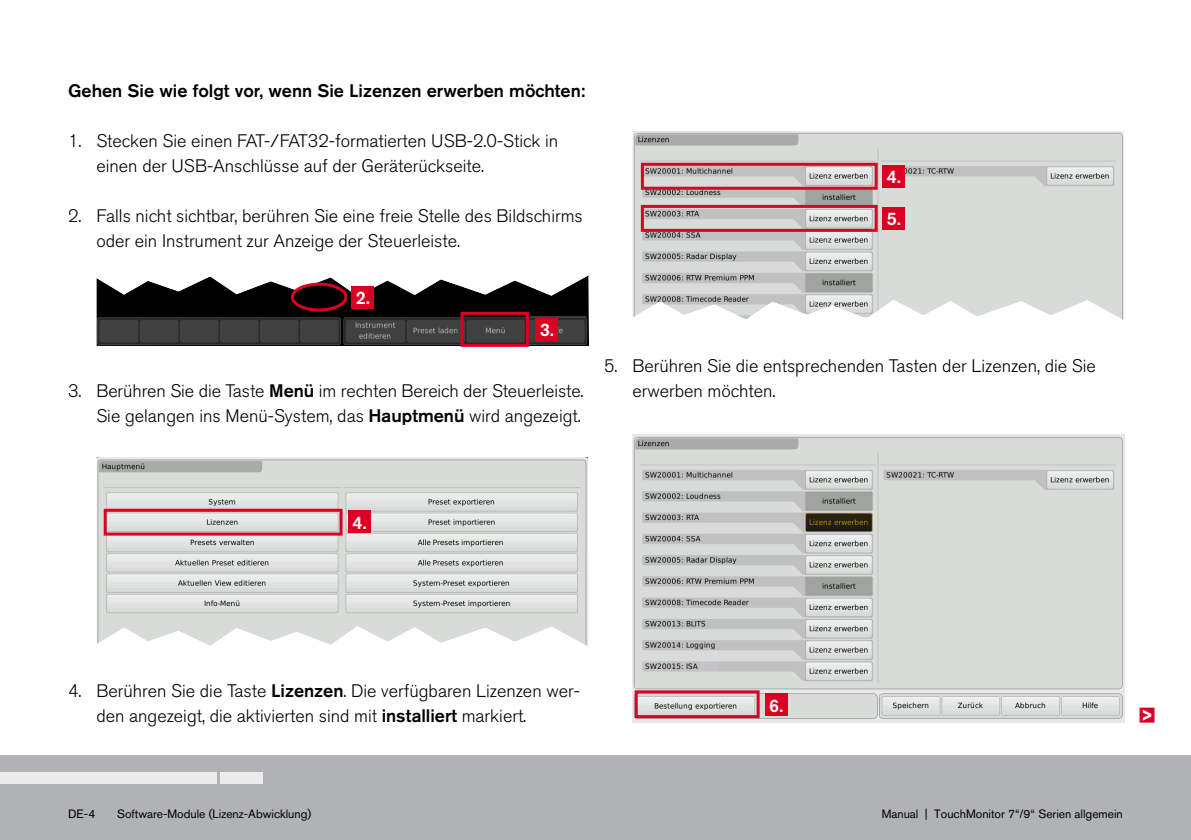
<style>
.page{position:relative;width:1191px;height:840px;background:#fff}
.page>*{position:absolute;margin:0;border:0;box-sizing:border-box;transform-origin:0 0}
.t1{font:300 18px/25px "Akzidenz Grotesk BE";color:#000}
.t2{font:500 18px "Akzidenz Grotesk BE";color:#000}
.t3{font:500 18px "Akzidenz Grotesk BE";color:#fff}
.t4{font:12px "Akzidenz Grotesk BE";color:#000}
.s1{font-weight:500}
</style>
<div class="page">
<div style="left:0;top:754px;width:1190px;height:85px;background:#b1b2b3"></div>
<div style="left:221px;top:772px;width:42px;height:11px;background:#ececec"></div>
<div style="left:0;top:772px;width:217px;height:11px;background:#ececec"></div>
<img style="left:633px;top:131px;width:491px;height:189px">
<div style="left:641px;top:163px;width:236px;height:27px;border:3px solid #db0022"></div>
<div style="left:882px;top:165px;width:23px;height:22px;background:#db0022"></div>
<img style="left:96px;top:276px;width:492px;height:69px">
<div style="left:291px;top:282px;width:56px;height:29px;border:3px solid #db0022;border-radius:50%"></div>
<div style="left:460px;top:311px;width:69px;height:35px;border:3px solid #db0022"></div>
<div style="left:351px;top:286px;width:23px;height:22px;background:#db0022"></div>
<div style="left:535px;top:318px;width:23px;height:22px;background:#db0022"></div>
<img style="left:96px;top:457px;width:492px;height:189px">
<div style="left:104px;top:508px;width:238px;height:27px;border:3px solid #db0022"></div>
<div style="left:348px;top:510px;width:23px;height:23px;background:#db0022"></div>
<div style="left:641px;top:205px;width:236px;height:27px;border:3px solid #db0022"></div>
<img style="left:632px;top:434px;width:492px;height:288px">
<div style="left:634px;top:690px;width:125px;height:27px;border:3px solid #db0022"></div>
<div style="left:765px;top:693px;width:22px;height:22px;background:#db0022"></div>
<div style="left:882px;top:207px;width:23px;height:23px;background:#db0022"></div>
<div style="left:1140px;top:707px;width:14px;height:14px;border:1px solid #db0029"></div>
<svg style="left:1142px;top:709px;width:9px;height:11px"></svg>
<p class="t2" style="left:68px;top:84px;width:519px">Gehen Sie wie folgt vor, wenn Sie Lizenzen erwerben möchten:</p>
<p class="t1" style="left:96px;top:130px;width:463px;text-indent:-28px">1. Stecken Sie einen FAT-/FAT32-formatierten USB-2.0-Stick in einen der USB-Anschlüsse auf der Geräterückseite.</p>
<p class="t1" style="left:96px;top:205px;width:488px;text-indent:-28px">2. Falls nicht sichtbar, berühren Sie eine freie Stelle des Bildschirms oder ein Instrument zur Anzeige der Steuerleiste.</p>
<p class="t3" style="left:356px;top:291px;width:15px">2.</p>
<p class="t3" style="left:540px;top:323px;width:15px">3.</p>
<p class="t1" style="left:68px;top:380px;width:517px;text-align:right">3. Berühren Sie die Taste <span class="s1">Menü</span> im rechten Bereich der Steuerleiste.<br>Sie gelangen ins Menü-System, das <span class="s1">Hauptmenü</span> wird angezeigt.</p>
<p class="t3" style="left:887px;top:170px;width:15px">4.</p>
<p class="t3" style="left:887px;top:212px;width:15px">5.</p>
<p class="t1" style="left:632px;top:355px;width:465px;text-indent:-28px">5. Berühren Sie die entsprechenden Tasten der Lizenzen, die Sie erwerben möchten.</p>
<p class="t3" style="left:352px;top:515px;width:15px">4.</p>
<p class="t1" style="left:96px;top:680px;width:485px;text-indent:-28px">4. Berühren Sie die Taste <span class="s1">Lizenzen</span>. Die verfügbaren Lizenzen wer&shy;den angezeigt, die aktivierten sind mit <span class="s1">installiert</span> markiert.</p>
<p class="t3" style="left:769px;top:698px;width:15px">6.</p>
<p class="t4" style="left:68px;top:808px;width:29px">DE-4</p>
<p class="t4" style="left:117px;top:808px;width:196px">Software-Module (Lizenz-Abwicklung)</p>
<p class="t4" style="left:881px;top:808px;width:243px">Manual | TouchMonitor 7“/9“ Serien allgemein</p>
</div>
